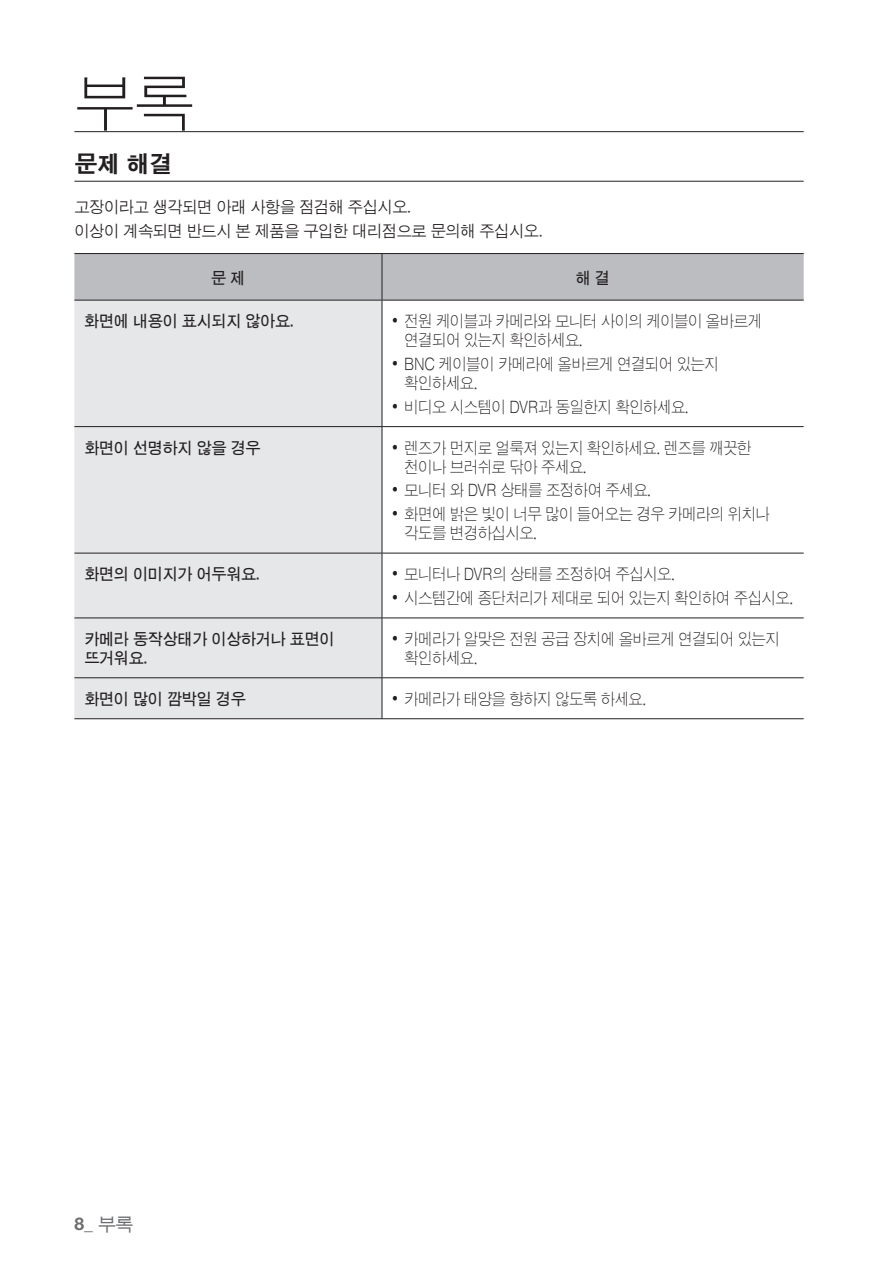
<style>
.page{position:relative;width:893px;height:1265px;background:#fff}
.page>*{position:absolute;margin:0;border:0;box-sizing:border-box;transform-origin:0 0}
.t1{font:59.5px "D Xgo Std 10";color:#231f20}
.t2{font:22.75px "D Xgo Std 60";color:#231f20}
.t3{font:700 17.5px "Helvetica Neue cp";color:#6c6d70}
.t4{font:15.75px/18.9px "D Xgo Std 10";letter-spacing:-.02em;color:#231f20;scale:.9 1}
.t5{font:15.75px/18.9px "D Xgo Std 40";letter-spacing:-.01em;color:#231f20;scale:.95 1}
.t6{font:15.75px/23.8px "D Xgo Std 20";letter-spacing:-.01em;color:#231f20;scale:.95 1}
.s1{font-family:"D Xgo Std 30";font-weight:400}
</style>
<div class="page">
<hr style="left:74px;top:131px;width:730px;height:1px;background:#231f20">
<hr style="left:74px;top:181px;width:730px;height:1px;background:#231f20">
<div style="left:74px;top:254px;width:730px;height:46px;background:#bcbdc0"></div>
<div style="left:74px;top:301px;width:308px;height:417px;background:#e6e7e9"></div>
<hr style="left:74px;top:253px;width:308px;height:1px;background:#231f20">
<hr style="left:382px;top:253px;width:422px;height:1px;background:#231f20">
<hr style="left:74px;top:300px;width:308px;height:1px;background:#231f20">
<hr style="left:382px;top:300px;width:422px;height:1px;background:#231f20">
<hr style="left:382px;top:301px;width:1px;height:125px;background:#231f20">
<hr style="left:382px;top:427px;width:1px;height:126px;background:#231f20">
<hr style="left:382px;top:553px;width:1px;height:65px;background:#231f20">
<hr style="left:382px;top:618px;width:1px;height:60px;background:#231f20">
<hr style="left:382px;top:678px;width:1px;height:41px;background:#231f20">
<hr style="left:382px;top:254px;width:1px;height:46px;background:#231f20">
<hr style="left:74px;top:426px;width:308px;height:1px;background:#231f20">
<hr style="left:382px;top:426px;width:422px;height:1px;background:#231f20">
<hr style="left:74px;top:553px;width:308px;height:1px;background:#231f20">
<hr style="left:382px;top:553px;width:422px;height:1px;background:#231f20">
<hr style="left:74px;top:618px;width:308px;height:1px;background:#231f20">
<hr style="left:382px;top:618px;width:422px;height:1px;background:#231f20">
<hr style="left:74px;top:677px;width:308px;height:1px;background:#231f20">
<hr style="left:382px;top:677px;width:422px;height:1px;background:#231f20">
<hr style="left:74px;top:718px;width:308px;height:1px;background:#231f20">
<hr style="left:382px;top:718px;width:422px;height:1px;background:#231f20">
<h1 class="t1" style="left:74px;top:73px;width:120px">부록</h1>
<h2 class="t2" style="left:74px;top:153px;width:99px">문제 해결</h2>
<p class="t6" style="left:74px;top:196px;width:494px">고장이라고 생각되면 아래 사항을 점검해 주십시오.<br>이상이 계속되면 반드시 본 제품을 구입한 대리점으로 문의해 주십시오.</p>
<p class="t5" style="left:211px;top:270px;width:37px">문 제</p>
<p class="t5" style="left:576px;top:270px;width:37px">해 결</p>
<p class="t5" style="left:84px;top:313px;width:222px">화면에 내용이 표시되지 않아요.</p>
<p class="t4" style="left:404px;top:313px;width:399px">전원 케이블과 카메라와 모니터 사이의 케이블이 올바르게 연결되어 있는지 확인하세요.</p>
<p class="t4" style="left:404px;top:355px;width:351px">BNC 케이블이 카메라에 올바르게 연결되어 있는지 확인하세요.</p>
<p class="t4" style="left:404px;top:398px;width:318px">비디오 시스템이 DVR과 동일한지 확인하세요.</p>
<p class="t5" style="left:84px;top:439px;width:187px">화면이 선명하지 않을 경우</p>
<p class="t4" style="left:404px;top:439px;width:387px">렌즈가 먼지로 얼룩져 있는지 확인하세요. 렌즈를 깨끗한 천이나 브러쉬로 닦아 주세요.</p>
<p class="t4" style="left:404px;top:479px;width:408px;line-height:23.8px">모니터 와 DVR 상태를 조정하여 주세요.<br>화면에 밝은 빛이 너무 많이 들어오는 경우 카메라의 위치나</p>
<p class="t4" style="left:404px;top:525px;width:149px">각도를 변경하십시오.</p>
<p class="t5" style="left:84px;top:566px;width:186px">화면의 이미지가 어두워요.</p>
<p class="t4" style="left:404px;top:563px;width:434px;line-height:23.8px">모니터나 DVR의 상태를 조정하여 주십시오.<br>시스템간에 종단처리가 제대로 되어 있는지 확인하여 주십시오.</p>
<p class="t5" style="left:84px;top:630px;width:265px">카메라 동작상태가 이상하거나 표면이 뜨거워요.</p>
<p class="t4" style="left:404px;top:630px;width:419px">카메라가 알맞은 전원 공급 장치에 올바르게 연결되어 있는지 확인하세요.</p>
<p class="t5" style="left:84px;top:690px;width:171px">화면이 많이 깜박일 경우</p>
<p class="t4" style="left:404px;top:690px;width:270px">카메라가 태양을 향하지 않도록 하세요.</p>
<p class="t3" style="left:74px;top:1214px;width:60px">8_ <span class="s1">부록</span></p>
</div>
